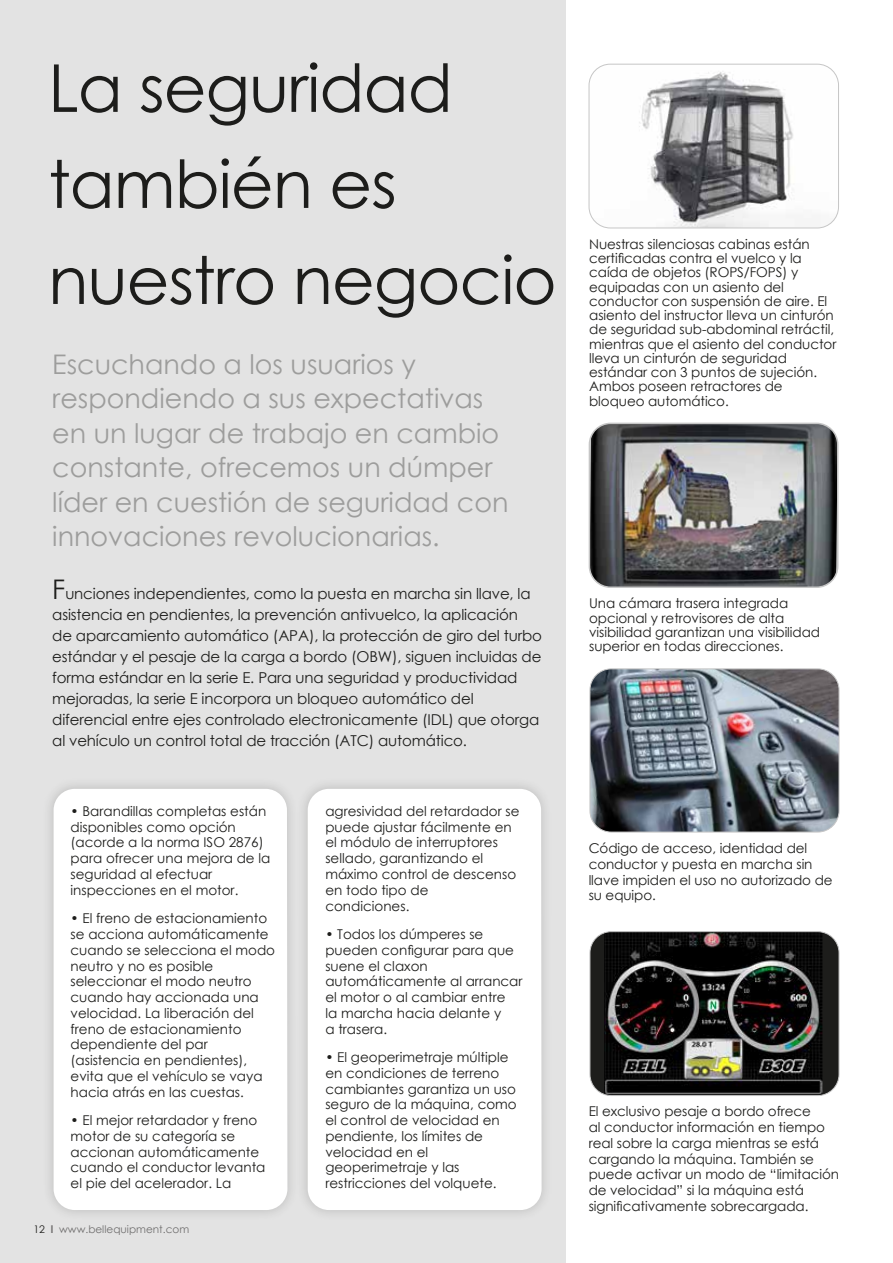
<style>
.page{position:relative;width:893px;height:1263px;background:#fff}
.page>*{position:absolute;margin:0;border:0;box-sizing:border-box;transform-origin:0 0}
.t1{font:66px/96px "Century Gothic";letter-spacing:-.015em;color:#1d1d1b}
.t2{font:27px/34.5px "Century Gothic";color:#9d9d9c}
.t3{font:15px/21px "Century Gothic";letter-spacing:-.01em;color:#1d1d1b}
.t4{font:13.5px/15.8px "Century Gothic";color:#1d1d1b}
.t5{font:10.5px "Century Gothic";color:#706f6f}
.s1{font-size:27px}
.s2{color:#1d1d1b}
.s3{font-weight:700}
</style>
<div class="page">
<img style="left:590px;top:670px;width:249px;height:162px">
<div style="left:590px;top:668px;width:249px;height:164px;border:1px solid #c6c6c6;border-radius:21px"></div>
<div style="left:0;top:0;width:566px;height:1263px;background:#e3e3e3"></div>
<img style="left:590px;top:423px;width:247px;height:162px">
<div style="left:589px;top:423px;width:249px;height:165px;border:2px solid #c6c6c6;border-radius:21px"></div>
<img style="left:589px;top:64px;width:248px;height:164px">
<div style="left:589px;top:64px;width:250px;height:164px;border:1px solid #c6c6c6;border-radius:21px"></div>
<div style="left:590px;top:932px;width:249px;height:163px;background:#1d1d1b;border-radius:21px"></div>
<img style="left:604px;top:933px;width:218px;height:161px">
<div style="left:590px;top:931px;width:249px;height:165px;border:1px solid #c6c6c6;border-radius:21px"></div>
<div style="left:42px;top:777px;width:257px;height:445px;background:#ddd"></div>
<div style="left:54px;top:789px;width:233px;height:421px;background:#fff"></div>
<div style="left:296px;top:777px;width:257px;height:445px;background:#dcdcdc"></div>
<div style="left:308px;top:789px;width:234px;height:421px;background:#fff"></div>
<h1 class="t1" style="left:48px;top:39px;width:510px">La seguridad también es nuestro negocio</h1>
<h2 class="t2" style="left:52px;top:346px;width:458px">Escuchando a los usuarios y respondiendo a sus expectativas en un lugar de trabajo en cambio constante, ofrecemos un dúmper líder en cuestión de seguridad con innovaciones revolucionarias.</h2>
<p class="t3" style="left:52px;top:583px;width:491px"><span class="s1">F</span>unciones independientes, como la puesta en marcha sin llave, la asistencia en pendientes, la prevención antivuelco, la aplicación<br>de aparcamiento automático (APA), la protección de giro del turbo estándar y el pesaje de la carga a bordo (OBW), siguen incluidas de forma estándar en la serie E. Para una seguridad y productividad mejoradas, la serie E incorpora un bloqueo automático del diferencial entre ejes controlado electronicamente (IDL) que otorga al vehículo un control total de tracción (ATC) automático.</p>
<p class="t4" style="left:71px;top:803px;width:201px">• Barandillas completas están disponibles como opción (acorde a la norma ISO 2876) para ofrecer una mejora de la seguridad al efectuar inspecciones en el motor.</p>
<p class="t4" style="left:71px;top:910px;width:206px">• El freno de estacionamiento se acciona automáticamente cuando se selecciona el modo neutro y no es posible seleccionar el modo neutro cuando hay accionada una velocidad. La liberación del freno de estacionamiento dependiente del par (asistencia en pendientes), evita que el vehículo se vaya hacia atrás en las cuestas.</p>
<p class="t4" style="left:71px;top:1112px;width:196px">• El mejor retardador y freno motor de su categoría se accionan automáticamente cuando el conductor levanta el pie del acelerador. La</p>
<p class="t5" style="left:33px;top:1223px;width:157px"><span class="s2">12</span> <span class="s3">l</span> www.bellequipment.com</p>
<p class="t5" style="left:35px;top:1223px;width:157px"><span class="s2">12</span> <span class="s3">l</span> www.bellequipment.com</p>
<p class="t4" style="left:325px;top:803px;width:196px">agresividad del retardador se puede ajustar fácilmente en el módulo de interruptores sellado, garantizando el máximo control de descenso en todo tipo de<br>condiciones.</p>
<p class="t4" style="left:325px;top:926px;width:199px">• Todos los dúmperes se pueden configurar para que suene el claxon automáticamente al arrancar el motor o al cambiar entre<br>la marcha hacia delante y<br>a trasera.</p>
<p class="t4" style="left:325px;top:1049px;width:193px">• El geoperimetraje múltiple en condiciones de terreno cambiantes garantiza un uso seguro de la máquina, como el control de velocidad en pendiente, los límites de velocidad en el geoperimetraje y las restricciones del volquete.</p>
<p class="t4" style="left:589px;top:237px;width:249px;line-height:14.2px">Nuestras silenciosas cabinas están certificadas contra el vuelco y la caída de objetos (ROPS/FOPS) y equipadas con un asiento del conductor con suspensión de aire. El asiento del instructor lleva un cinturón de seguridad sub-abdominal retráctil, mientras que el asiento del conductor lleva un cinturón de seguridad estándar con 3 puntos de sujeción.<br>Ambos poseen retractores de bloqueo automático.</p>
<p class="t4" style="left:589px;top:596px;width:232px;line-height:14.2px">Una cámara trasera integrada opcional y retrovisores de alta visibilidad garantizan una visibilidad superior en todas direcciones.</p>
<p class="t4" style="left:589px;top:840px;width:245px">Código de acceso, identidad del conductor y puesta en marcha sin llave impiden el uso no autorizado de su equipo.</p>
<p class="t4" style="left:589px;top:1103px;width:252px">El exclusivo pesaje a bordo ofrece<br>al conductor información en tiempo real sobre la carga mientras se está cargando la máquina. También se puede activar un modo de “limitación de velocidad” si la máquina está significativamente sobrecargada.</p>
</div>
